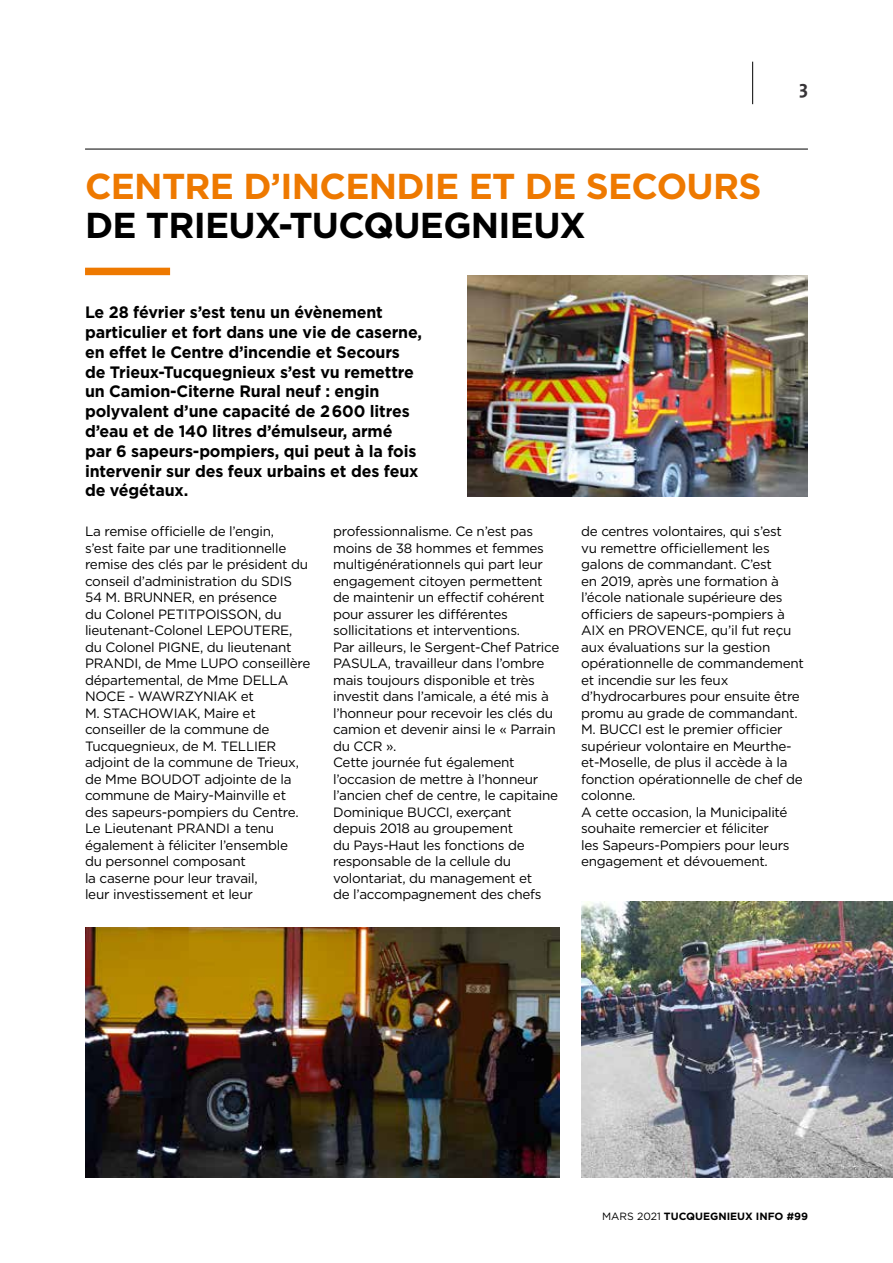
<style>
.page{position:relative;width:893px;height:1263px;background:#fff}
.page>*{position:absolute;margin:0;border:0;box-sizing:border-box;transform-origin:0 0}
.t1{font:700 36px "Gotham";letter-spacing:-.02em;color:#ee7900}
.t2{font:700 36px "Gotham";letter-spacing:-.02em;color:#000}
.t3{font:700 19.5px "The Sans";color:#373437}
.t4{font:700 16.5px/19.8px "Gotham";letter-spacing:-.01em;color:#000}
.t5{font:13.5px/16.5px "Gotham";letter-spacing:-.02em;color:#000}
.t6{font:700 10.5px "Gotham";color:#000}
.s1{font-weight:400}
</style>
<div class="page">
<hr style="left:85px;top:149px;width:723px;height:1px;background:#000">
<hr style="left:752px;top:62px;width:1px;height:42px;background:#000">
<div style="left:85px;top:268px;width:85px;height:7px;background:#ee7900"></div>
<img style="left:85px;top:927px;width:475px;height:251px">
<img style="left:581px;top:901px;width:312px;height:277px">
<img style="left:468px;top:275px;width:340px;height:221px">
<h1 class="t1" style="left:85px;top:162px;width:678px">CENTRE D’INCENDIE ET DE SECOURS</h1>
<h1 class="t2" style="left:85px;top:201px;width:502px">DE TRIEUX-TUCQUEGNIEUX</h1>
<p class="t4" style="left:85px;top:302px;width:339px">Le 28 février s’est tenu un évènement particulier et fort dans une vie de caserne, en effet le Centre d’incendie et Secours de Trieux-Tucquegnieux s’est vu remettre un Camion-Citerne Rural neuf : engin polyvalent d’une capacité de 2 600 litres d’eau et de 140 litres d’émulseur, armé par 6 sapeurs-pompiers, qui peut à la fois intervenir sur des feux urbains et des feux de végétaux.</p>
<h2 class="t3" style="left:799px;top:71px;width:10px">3</h2>
<p class="t5" style="left:85px;top:523px;width:227px">La remise officielle de l’engin,<br>s’est faite par une traditionnelle remise des clés par le président du conseil d’administration du SDIS<br>54 M. BRUNNER, en présence<br>du Colonel PETITPOISSON, du lieutenant-Colonel LEPOUTERE, du Colonel PIGNE, du lieutenant<br>PRANDI, de Mme LUPO conseillère départemental, de Mme DELLA<br>NOCE - WAWRZYNIAK et<br>M. STACHOWIAK, Maire et conseiller de la commune de<br>Tucquegnieux, de M. TELLIER adjoint de la commune de Trieux, de Mme BOUDOT adjointe de la commune de Mairy-Mainville et des sapeurs-pompiers du Centre.<br>Le Lieutenant PRANDI a tenu également à féliciter l’ensemble<br>du personnel composant<br>la caserne pour leur travail,<br>leur investissement et leur</p>
<p class="t5" style="left:333px;top:523px;width:228px">professionnalisme. Ce n’est pas moins de 38 hommes et femmes multigénérationnels qui part leur engagement citoyen permettent de maintenir un effectif cohérent pour assurer les différentes sollicitations et interventions.<br>Par ailleurs, le Sergent-Chef Patrice<br>PASULA, travailleur dans l’ombre mais toujours disponible et très investit dans l’amicale, a été mis à l’honneur pour recevoir les clés du camion et devenir ainsi le « Parrain du CCR ».<br>Cette journée fut également l’occasion de mettre à l’honneur l’ancien chef de centre, le capitaine<br>Dominique BUCCI, exerçant<br>depuis 2018 au groupement<br>du Pays-Haut les fonctions de responsable de la cellule du volontariat, du management et<br>de l’accompagnement des chefs</p>
<p class="t5" style="left:581px;top:523px;width:224px">de centres volontaires, qui s’est<br>vu remettre officiellement les galons de commandant. C’est<br>en 2019, après une formation à l’école nationale supérieure des officiers de sapeurs-pompiers à<br>AIX en PROVENCE, qu’il fut reçu aux évaluations sur la gestion opérationnelle de commandement et incendie sur les feux d’hydrocarbures pour ensuite être promu au grade de commandant.<br>M. BUCCI est le premier officier supérieur volontaire en Meurthe&shy;et-Moselle, de plus il accède à la fonction opérationnelle de chef de colonne.<br>A cette occasion, la Municipalité souhaite remercier et féliciter<br>les Sapeurs-Pompiers pour leurs engagement et dévouement.</p>
<p class="t6" style="left:602px;top:1210px;width:207px"><span class="s1">MARS 2021</span> TUCQUEGNIEUX INFO #99</p>
</div>
